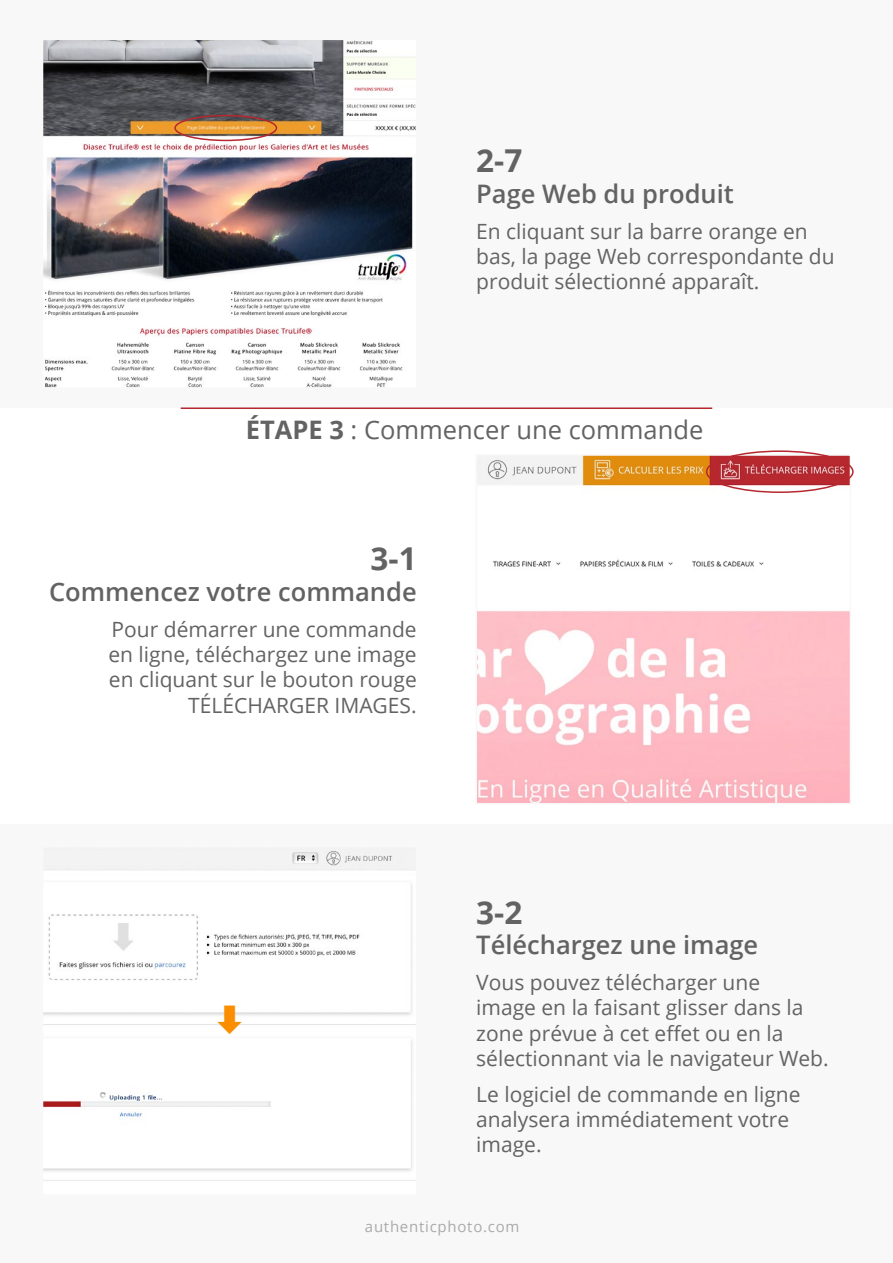
<style>
.page{position:relative;width:893px;height:1263px;background:#fff}
.page>*{position:absolute;margin:0;border:0;box-sizing:border-box;transform-origin:0 0}
.t1{font:700 33px "Apple SD Gothic Neo";color:#fa8d00}
.t2{font:700 31.5px "Open Sans";color:#636363}
.t3{font:600 25.5px "Open Sans";color:#636363}
.t4{font:25.5px "Open Sans";color:#636363}
.t5{font:21px/25.2px "Open Sans";color:#636363}
.t6{font:15px "Open Sans";letter-spacing:.05em;color:#aaa}
.s1{font-weight:700}
</style>
<div class="page">
<div style="left:0;top:825px;width:893px;height:438px;background:#f8f8f8"></div>
<div style="left:0;top:0;width:893px;height:408px;background:#f8f8f8"></div>
<img style="left:478px;top:457px;width:370px;height:344px">
<div style="left:475px;top:454px;width:376px;height:350px;border:2px solid #f8f8f8"></div>
<img style="left:45px;top:42px;width:369px;height:344px">
<div style="left:42px;top:39px;width:375px;height:350px;border:2px solid #f8f8f8"></div>
<img style="left:45px;top:851px;width:369px;height:330px">
<div style="left:706px;top:450px;width:148px;height:43px;border:2px solid #b6272e;border-radius:50%"></div>
<div style="left:174px;top:115px;width:103px;height:26px;border:2px solid #b6272e;border-radius:50%"></div>
<hr style="left:181px;top:407px;width:531px;height:2px;background:#b6272e">
<h2 class="t2" style="left:476px;top:139px;width:48px">2-7</h2>
<p class="t3" style="left:476px;top:176px;width:259px">Page Web du produit</p>
<p class="t5" style="left:476px;top:218px;width:360px">En cliquant sur la barre orange en bas, la page Web correspondante du produit sélectionné apparaît.</p>
<p class="t4" style="left:246px;top:412px;width:459px"><span class="s1">ÉTAPE 3</span> : Commencer une commande</p>
<h2 class="t2" style="left:371px;top:537px;width:48px">3-1</h2>
<p class="t3" style="left:49px;top:574px;width:369px">Commencez votre commande</p>
<p class="t5" style="left:108px;top:616px;width:310px;text-align:right">Pour démarrer une commande en ligne, téléchargez une image en cliquant sur le bouton rouge<br>TÉLÉCHARGER IMAGES.</p>
<h1 class="t1" style="left:215px;top:1004px;width:30px">⬇</h1>
<h2 class="t2" style="left:476px;top:890px;width:48px">3-2</h2>
<p class="t3" style="left:476px;top:927px;width:284px">Téléchargez une image</p>
<p class="t5" style="left:476px;top:969px;width:354px">Vous pouvez télécharger une<br>image en la faisant glisser dans la zone prévue à cet effet ou en la sélectionnant via le navigateur Web.</p>
<p class="t5" style="left:476px;top:1081px;width:326px">Le logiciel de commande en ligne analysera immédiatement votre image.</p>
<p class="t6" style="left:365px;top:1216px;width:156px">authenticphoto.com</p>
</div>
